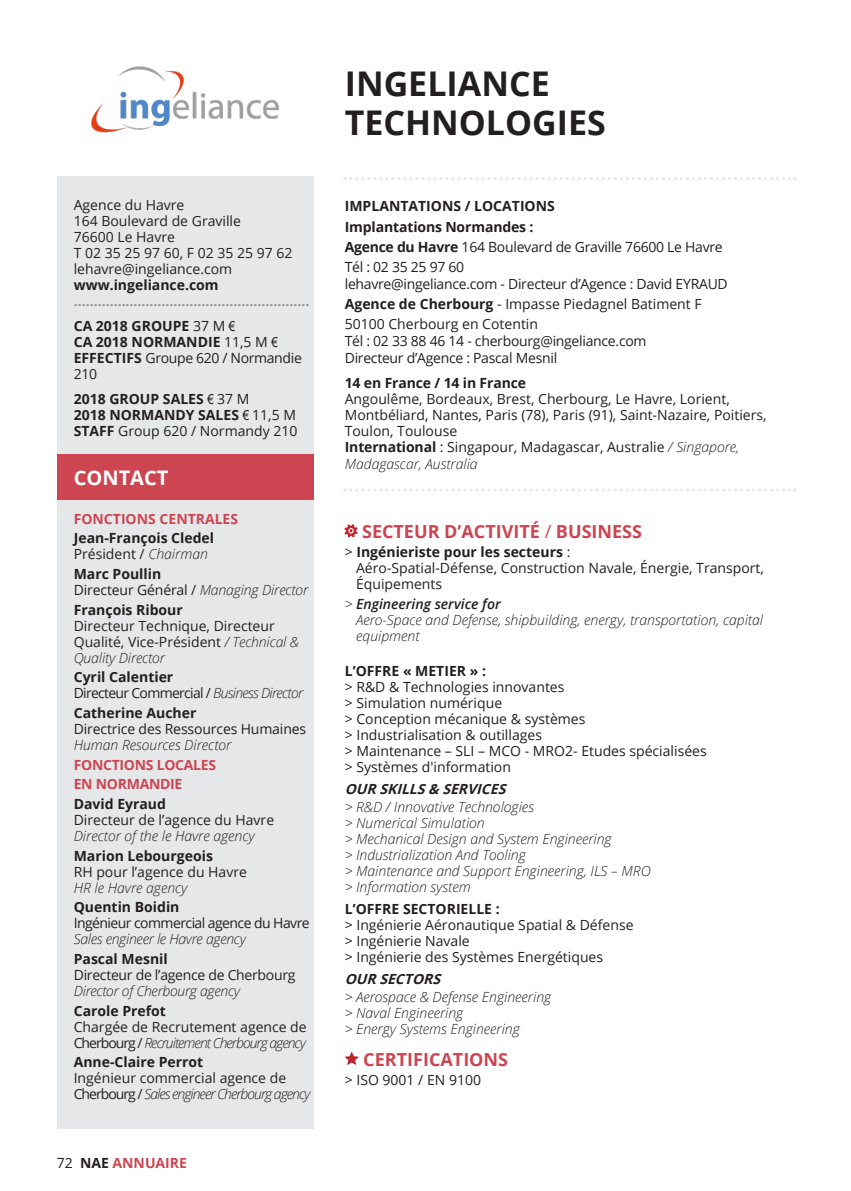
<style>
.page{position:relative;width:851px;height:1191px;background:#fff}
.page>*{position:absolute;margin:0;border:0;box-sizing:border-box;transform-origin:0 0}
.t1{font:700 34px/38px "Open Sans";color:#231f20}
.t2{font:700 20px "Open Sans";color:#fff}
.t3{font:700 18px "Open Sans";color:#cc4551}
.t4{font:14px/16px "Open Sans";color:#231f20}
.t5{font:italic 300 14px/16px "Open Sans";color:#231f20}
.t6{font:700 14px/16px "Open Sans";color:#231f20}
.t7{font:14px/20px "Open Sans";letter-spacing:-.02em;color:#231f20}
.t8{font:700 14px/24.6px "Open Sans";color:#939598}
.t9{font:14px/16px "Open Sans";letter-spacing:-.025em;color:#231f20}
.t10{font:italic 300 14px "Open Sans";letter-spacing:-.02em;color:#231f20}
.t11{font:14px/16px "Open Sans";letter-spacing:-.05em;color:#231f20}
.t12{font:14px "Open Sans";letter-spacing:-.04em;color:#231f20}
.t13{font:700 14px "Open Sans";color:#cc4551}
.t14{font:italic 700 14px "Open Sans";color:#231f20}
.t15{font:700 14px/19.6px "Open Sans";letter-spacing:-.02em;color:#cc4551}
.s1{color:#231f20}
.s2{font-weight:400;color:#231f20}
.s3{font-family:"Arial Narrow";font-weight:400;color:#231f20}
.s4{font-weight:700}
.s5{font-family:"Arial Narrow"}
.s6{font-family:"Arial Narrow";font-weight:400}
.s7{font-weight:400}
.s8{font-weight:300;font-style:italic}
.s9{font-weight:600}
</style>
<div class="page">
<div style="left:57px;top:177px;width:256px;height:951px;background:#e6e7e9"></div>
<svg style="left:345px;top:177px;width:450px;height:3px"></svg>
<svg style="left:345px;top:524px;width:12px;height:13px"></svg>
<svg style="left:345px;top:1051px;width:13px;height:14px"></svg>
<div style="left:57px;top:455px;width:256px;height:45px;background:#cc4551"></div>
<img style="left:91px;top:66px;width:189px;height:67px">
<svg style="left:345px;top:488px;width:450px;height:3px"></svg>
<p class="t4" style="left:74px;top:198px;width:220px">Agence du Havre<br>164 Boulevard de Graville<br>76600 Le Havre<br>T 02 35 25 97 60, F 02 35 25 97 62 lehavre@ingeliance.com</p>
<p class="t6" style="left:74px;top:278px;width:146px">www.ingeliance.com</p>
<p class="t8" style="left:74px;top:290px;width:237px">...........................................................<br><span class="s1">CA 2018 GROUPE</span> <span class="s2">37 M</span> <span class="s3">€</span></p>
<p class="t9" style="left:74px;top:333px;width:229px"><span class="s4">CA 2018 NORMANDIE</span> 11,5 M <span class="s5">€<br></span><span class="s4">EFFECTIFS</span> Groupe 620 / Normandie<br>210</p>
<p class="t6" style="left:74px;top:392px;width:225px">2018 GROUP SALES <span class="s6">€</span> <span class="s7">37 M<br></span>2018 NORMANDY SALES <span class="s6">€</span> <span class="s7">11,5 M<br></span>STAFF <span class="s7">Group 620 / Normandy 210</span></p>
<h2 class="t2" style="left:74px;top:470px;width:96px">CONTACT</h2>
<p class="t13" style="left:74px;top:513px;width:166px">FONCTIONS CENTRALES</p>
<p class="t6" style="left:74px;top:531px;width:142px">Jean-François Cledel<br><span class="s7">Président /</span> <span class="s8">Chairman</span></p>
<p class="t4" style="left:74px;top:567px;width:236px"><span class="s4">Marc Poullin<br></span>Directeur Général / <span class="s8">Managing Director</span></p>
<p class="t6" style="left:74px;top:603px;width:111px">François Ribour</p>
<p class="t4" style="left:74px;top:619px;width:227px">Directeur Technique, Directeur<br>Qualité, Vice-Président <span class="s8">/ Technical &amp;<br>Quality Director</span></p>
<p class="t11" style="left:74px;top:670px;width:231px"><span class="s4">Cyril Calentier<br></span>Directeur Commercial / <span class="s8">Business Director</span></p>
<p class="t6" style="left:74px;top:706px;width:124px">Catherine Aucher</p>
<p class="t4" style="left:74px;top:722px;width:234px">Directrice des Ressources Humaines</p>
<p class="t5" style="left:74px;top:738px;width:159px">Human Resources Director</p>
<p class="t15" style="left:74px;top:756px;width:144px">FONCTIONS LOCALES<br>EN NORMANDIE</p>
<p class="t6" style="left:74px;top:797px;width:94px">David Eyraud</p>
<p class="t4" style="left:74px;top:813px;width:202px">Directeur de l’agence du Havre</p>
<p class="t5" style="left:74px;top:829px;width:182px">Director of the le Havre agency</p>
<p class="t6" style="left:74px;top:849px;width:141px">Marion Lebourgeois</p>
<p class="t4" style="left:74px;top:865px;width:175px">RH pour l’agence du Havre</p>
<p class="t5" style="left:74px;top:881px;width:115px">HR le Havre agency</p>
<p class="t6" style="left:74px;top:900px;width:107px">Quentin Boidin</p>
<p class="t12" style="left:74px;top:917px;width:237px">Ingénieur commercial agence du Havre</p>
<p class="t10" style="left:74px;top:933px;width:174px">Sales engineer le Havre agency</p>
<p class="t6" style="left:74px;top:952px;width:95px">Pascal Mesnil</p>
<p class="t7" style="left:74px;top:966px;width:223px">Directeur de l’agence de Cherbourg</p>
<p class="t10" style="left:74px;top:985px;width:168px">Director of Cherbourg agency</p>
<p class="t6" style="left:74px;top:1004px;width:94px">Carole Prefot</p>
<p class="t4" style="left:74px;top:1020px;width:234px">Chargée de Recrutement agence de<br>Cherbourg / <span class="s8">Recruitement Cherbourg agency</span></p>
<p class="t6" style="left:74px;top:1055px;width:131px">Anne-Claire Perrot</p>
<p class="t4" style="left:74px;top:1071px;width:238px">Ingénieur commercial agence de<br>Cherbourg / <span class="s8">Sales engineer Cherbourg agency</span></p>
<p class="t13" style="left:57px;top:1156px;width:132px"><span class="s2">72</span> <span class="s1">NAE</span> ANNUAIRE</p>
<h1 class="t1" style="left:345px;top:69px;width:263px">INGELIANCE<br>TECHNOLOGIES</h1>
<p class="t6" style="left:345px;top:196px;width:211px;line-height:21.6px">IMPLANTATIONS / LOCATIONS<br>Implantations Normandes :</p>
<p class="t7" style="left:345px;top:239px;width:379px"><span class="s4">Agence du Havre</span> 164 Boulevard de Graville 76600 Le Havre<br>Tél : 02 35 25 97 60</p>
<p class="t4" style="left:345px;top:275px;width:384px;line-height:20px">lehavre@ingeliance.com - Directeur d’Agence : David EYRAUD<br><span class="s4">Agence de Cherbourg</span> - Impasse Piedagnel Batiment F<br>50100 Cherbourg en Cotentin</p>
<p class="t7" style="left:345px;top:332px;width:303px;line-height:16.8px">Tél : 02 33 88 46 14 - cherbourg@ingeliance.com<br>Directeur d’Agence : Pascal Mesnil</p>
<p class="t6" style="left:345px;top:377px;width:183px">14 en France / 14 in France</p>
<p class="t4" style="left:345px;top:393px;width:423px">Angoulême, Bordeaux, Brest, Cherbourg, Le Havre, Lorient, Montbéliard, Nantes, Paris (78), Paris (91), Saint-Nazaire, Poitiers, Toulon, Toulouse<br><span class="s4">International</span> : Singapour, Madagascar, Australie <span class="s8">/ Singapore, Madagascar, Australia</span></p>
<p class="t3" style="left:362px;top:524px;width:281px">SECTEUR D’ACTIVITÉ <span class="s7">/</span> BUSINESS</p>
<p class="t4" style="left:356px;top:545px;width:409px;text-indent:-11px">&gt; <span class="s4">Ingénieriste pour les secteurs</span> :<br>Aéro-Spatial-Défense, Construction Navale, Énergie, Transport,<br>Équipements</p>
<p class="t5" style="left:356px;top:597px;width:408px;text-indent:-11px">&gt; <span class="s9">Engineering service for<br></span>Aero-Space and Defense, shipbuilding, energy, transportation, capital equipment</p>
<p class="t6" style="left:345px;top:664px;width:143px">L’OFFRE « METIER » :</p>
<p class="t4" style="left:345px;top:680px;width:363px">&gt; R&amp;D &amp; Technologies innovantes<br>&gt; Simulation numérique<br>&gt; Conception mécanique &amp; systèmes<br>&gt; Industrialisation &amp; outillages<br>&gt; Maintenance – SLI – MCO - MRO2- Etudes spécialisées &gt; Systèmes d'information</p>
<p class="t14" style="left:345px;top:783px;width:166px">OUR SKILLS &amp; SERVICES</p>
<p class="t5" style="left:345px;top:798px;width:307px">&gt; R&amp;D / Innovative Technologies<br>&gt; Numerical Simulation<br>&gt; Mechanical Design and System Engineering<br>&gt; Industrialization And Tooling<br>&gt; Maintenance and Support Engineering, ILS – MRO &gt; Information system</p>
<p class="t6" style="left:345px;top:902px;width:156px">L’OFFRE SECTORIELLE :</p>
<p class="t4" style="left:345px;top:918px;width:290px">&gt; Ingénierie Aéronautique Spatial &amp; Défense &gt; Ingénierie Navale<br>&gt; Ingénierie des Systèmes Energétiques</p>
<p class="t14" style="left:345px;top:973px;width:101px">OUR SECTORS</p>
<p class="t5" style="left:345px;top:988px;width:208px">&gt; Aerospace &amp; Defense Engineering &gt; Naval Engineering<br>&gt; Energy Systems Engineering</p>
<p class="t3" style="left:363px;top:1052px;width:146px">CERTIFICATIONS</p>
<p class="t4" style="left:345px;top:1073px;width:138px">&gt; ISO 9001 / EN 9100</p>
</div>
